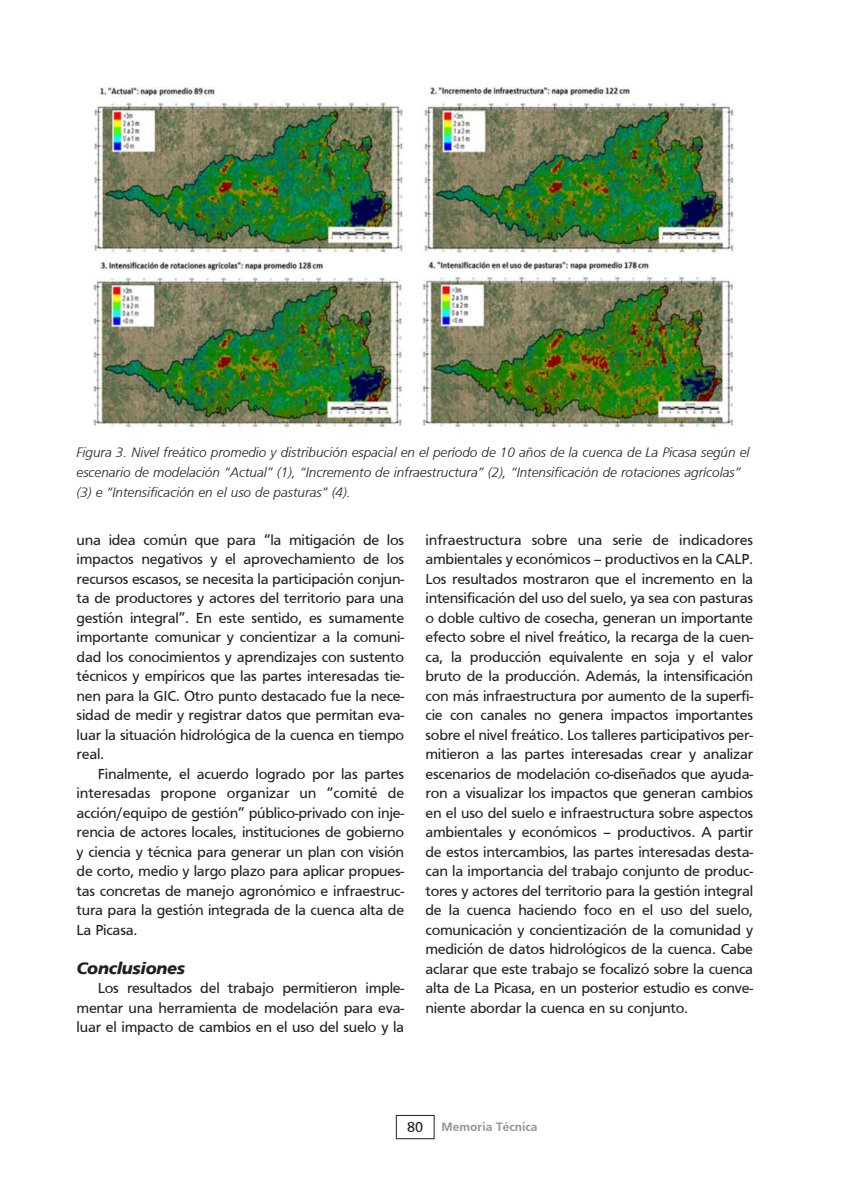
<style>
.page{position:relative;width:851px;height:1191px;background:#fff}
.page>*{position:absolute;margin:0;border:0;box-sizing:border-box;transform-origin:0 0}
.t1{font:italic 900 16.5px "Frutiger";letter-spacing:-.02em;color:#231f20}
.t2{font:15px/19.5px "Frutiger";letter-spacing:-.015em;color:#231f20;text-align:justify}
.t3{font:italic 300 13.5px/19.5px "Frutiger";color:#231f20}
.t4{font:700 12px "Frutiger";color:#939598}
.s1{font-weight:400;font-size:15px;color:#231f20}
</style>
<div class="page">
<div style="left:396px;top:1115px;width:38px;height:24px;border:1px solid #231f20"></div>
<img style="left:93px;top:87px;width:641px;height:341px">
<p class="t3" style="left:77px;top:444px;width:674px">Figura 3. Nivel freático promedio y distribución espacial en el período de 10 años de la cuenca de La Picasa según el escenario de modelación “Actual” (1), “Incremento de infraestructura” (2), “Intensificación de rotaciones agrícolas” (3) e “Intensificación en el uso de pasturas” (4).</p>
<p class="t2" style="left:77px;top:530px;width:329px">una idea común que para “la mitigación de los impactos negativos y el aprovechamiento de los recursos escasos, se necesita la participación conjun&shy;ta de productores y actores del territorio para una gestión integral”. En este sentido, es sumamente importante comunicar y concientizar a la comuni&shy;dad los conocimientos y aprendizajes con sustento técnicos y empíricos que las partes interesadas tie&shy;nen para la GIC. Otro punto destacado fue la nece&shy;sidad de medir y registrar datos que permitan eva&shy;luar la situación hidrológica de la cuenca en tiempo real.</p>
<p class="t2" style="left:77px;top:764px;width:329px;text-indent:21px">Finalmente, el acuerdo logrado por las partes interesadas propone organizar un “comité de acción/equipo de gestión” público-privado con inje&shy;rencia de actores locales, instituciones de gobierno y ciencia y técnica para generar un plan con visión de corto, medio y largo plazo para aplicar propues&shy;tas concretas de manejo agronómico e infraestruc&shy;tura para la gestión integrada de la cuenca alta de La Picasa.</p>
<p class="t1" style="left:77px;top:960px;width:110px">Conclusiones</p>
<p class="t2" style="left:77px;top:979px;width:329px;text-indent:21px">Los resultados del trabajo permitieron imple&shy;mentar una herramienta de modelación para eva&shy;luar el impacto de cambios en el uso del suelo y la</p>
<p class="t2" style="left:425px;top:530px;width:329px">infraestructura sobre una serie de indicadores ambientales y económicos – productivos en la CALP.<br>Los resultados mostraron que el incremento en la intensificación del uso del suelo, ya sea con pasturas o doble cultivo de cosecha, generan un importante efecto sobre el nivel freático, la recarga de la cuen&shy;ca, la producción equivalente en soja y el valor bruto de la producción. Además, la intensificación con más infraestructura por aumento de la superfi&shy;cie con canales no genera impactos importantes sobre el nivel freático. Los talleres participativos per&shy;mitieron a las partes interesadas crear y analizar escenarios de modelación co-diseñados que ayuda&shy;ron a visualizar los impactos que generan cambios en el uso del suelo e infraestructura sobre aspectos ambientales y económicos – productivos. A partir de estos intercambios, las partes interesadas desta&shy;can la importancia del trabajo conjunto de produc&shy;tores y actores del territorio para la gestión integral de la cuenca haciendo foco en el uso del suelo, comunicación y concientización de la comunidad y medición de datos hidrológicos de la cuenca. Cabe aclarar que este trabajo se focalizó sobre la cuenca alta de La Picasa, en un posterior estudio es conve&shy;niente abordar la cuenca en su conjunto.</p>
<p class="t4" style="left:407px;top:1122px;width:132px"><span class="s1">80</span> Memoria Técnica</p>
</div>
